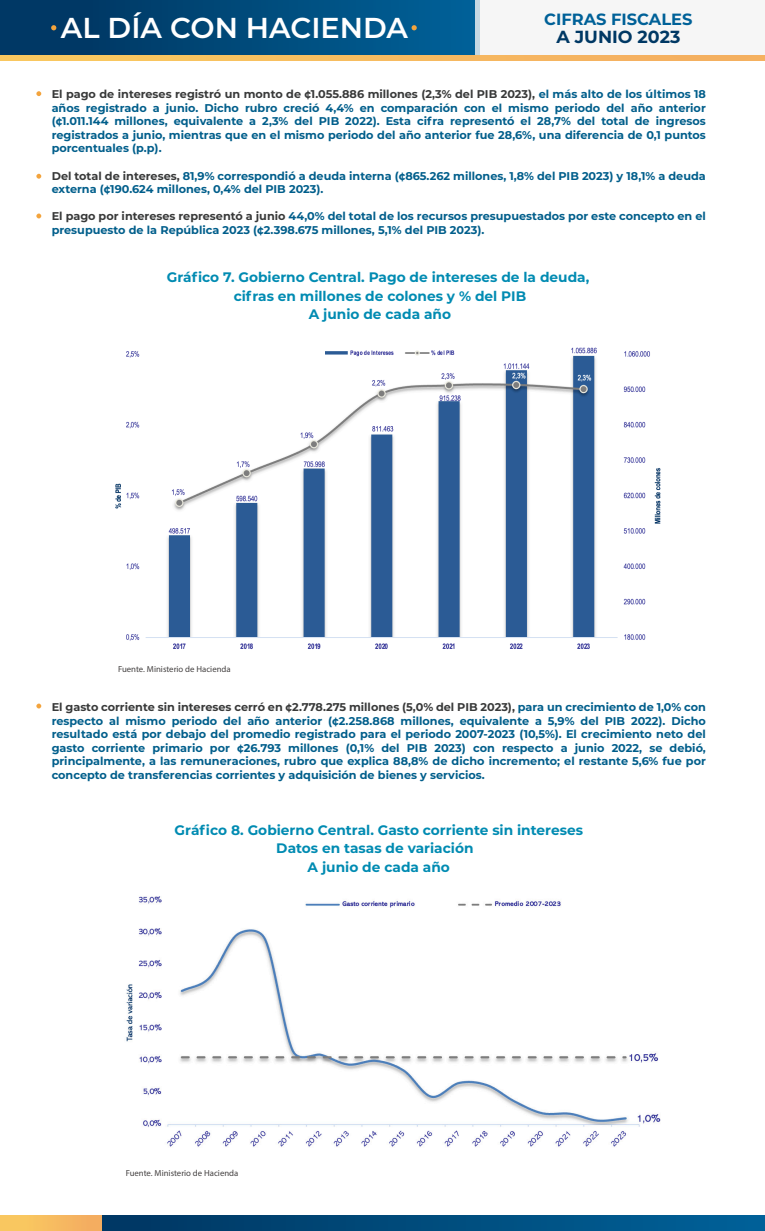
<style>
.page{position:relative;width:765px;height:1231px;background:#fff}
.page>*{position:absolute;margin:0;border:0;box-sizing:border-box;transform-origin:0 0}
.t1{font:600 28.75px "Montserrat";color:#fff}
.t2{font:700 17.5px "Montserrat";color:#003864}
.t3{font:700 16.25px "Montserrat";color:#006198}
.t4{font:700 13.75px/18.6px "Montserrat";color:#008bb2;text-align:center}
.t5{font:700 11.25px/13.5px "Montserrat";color:#005e8b;text-align:justify}
.t6{font:8.75px "Myriad Pro";color:#444141}
.s1{color:#383939}
</style>
<div class="page">
<svg style="left:36px;top:91px;width:5px;height:5px"></svg>
<svg style="left:36px;top:174px;width:5px;height:5px"></svg>
<svg style="left:36px;top:213px;width:5px;height:5px"></svg>
<svg style="left:36px;top:703px;width:5px;height:5px"></svg>
<svg style="left:0;top:54px;width:765px;height:6px;background:#ddb36c"></svg>
<div style="left:0;top:0;width:765px;height:54px;background:#f6f6f6"></div>
<div style="left:0;top:0;width:475px;height:54px;background:linear-gradient(to right,#00325d,#006097)"></div>
<svg style="left:51px;top:25px;width:5px;height:5px"></svg>
<svg style="left:412px;top:25px;width:5px;height:5px"></svg>
<svg style="left:101px;top:1215px;width:664px;height:15px;background:#004c7d"></svg>
<div style="left:0;top:1214px;width:101px;height:16px;background:linear-gradient(to right,#facd60,#f4ab60)"></div>
<img style="left:115px;top:347px;width:546px;height:302px">
<img style="left:126px;top:896px;width:535px;height:251px">
<h1 class="t1" style="left:61px;top:7px;width:349px">AL DÍA CON HACIENDA</h1>
<h3 class="t3" style="left:544px;top:7px;width:150px">CIFRAS FISCALES</h3>
<h2 class="t2" style="left:556px;top:25px;width:125px">A JUNIO 2023</h2>
<p class="t5" style="left:52px;top:87px;width:656px"><span class="s1">El pago de intereses registró un monto de ¢1.055.886 millones (2,3% del PIB 2023),</span> el más alto de los últimos 18 años registrado a junio. Dicho rubro creció 4,4% en comparación con el mismo periodo del año anterior (¢1.011.144 millones, equivalente a 2,3% del PIB 2022). Esta cifra representó el 28,7% del total de ingresos registrados a junio, mientras que en el mismo periodo del año anterior fue 28,6%, una diferencia de 0,1 puntos porcentuales (p.p).</p>
<p class="t5" style="left:52px;top:168px;width:656px"><span class="s1">Del total de intereses,</span> 81,9% correspondió a deuda interna (¢865.262 millones, 1,8% del PIB 2023) y 18,1% a deuda externa (¢190.624 millones, 0,4% del PIB 2023).</p>
<p class="t5" style="left:52px;top:209px;width:656px"><span class="s1">El pago por intereses representó a junio</span> 44,0% del total de los recursos presupuestados por este concepto en el presupuesto de la República 2023 (¢2.398.675 millones, 5,1% del PIB 2023).</p>
<p class="t4" style="left:167px;top:267px;width:424px">Gráfico 7. Gobierno Central. Pago de intereses de la deuda, cifras en millones de colones y % del PIB<br>A junio de cada año</p>
<p class="t6" style="left:118px;top:663px;width:114px">Fuente. Ministerio de Hacienda</p>
<p class="t5" style="left:52px;top:699px;width:656px"><span class="s1">El gasto corriente sin intereses cerró en ¢2.778.275 millones (5,0% del PIB 2023),</span> para un crecimiento de 1,0% con respecto al mismo periodo del año anterior (¢2.258.868 millones, equivalente a 5,9% del PIB 2022). Dicho resultado está por debajo del promedio registrado para el periodo 2007-2023 (10,5%). El crecimiento neto del gasto corriente primario por ¢26.793 millones (0,1% del PIB 2023) con respecto a junio 2022, se debió, principalmente, a las remuneraciones, rubro que explica 88,8% de dicho incremento; el restante 5,6% fue por concepto de transferencias corrientes y adquisición de bienes y servicios.</p>
<p class="t4" style="left:175px;top:819px;width:410px">Gráfico 8. Gobierno Central. Gasto corriente sin intereses<br>Datos en tasas de variación<br>A junio de cada año</p>
<p class="t6" style="left:126px;top:1166px;width:114px">Fuente. Ministerio de Hacienda</p>
</div>
